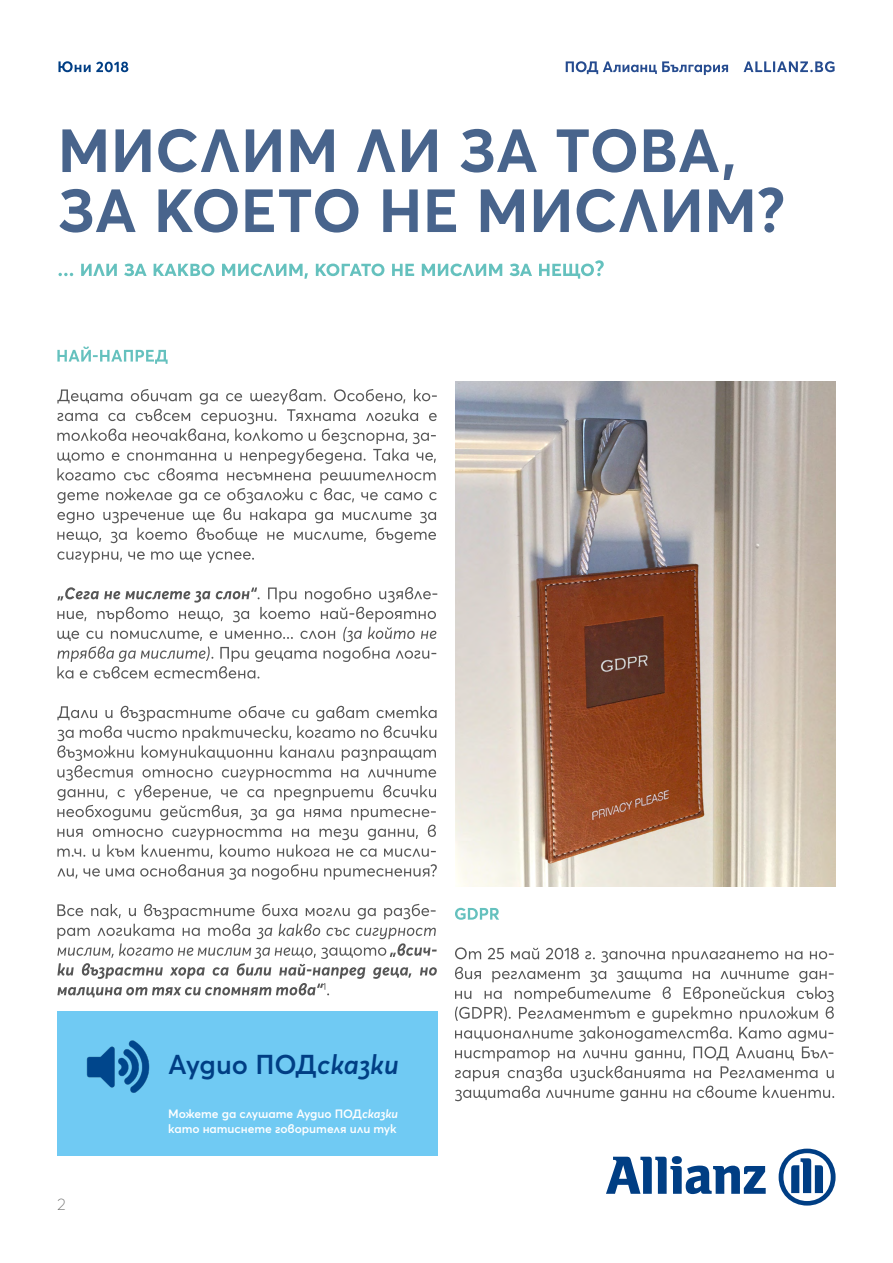
<style>
.page{position:relative;width:893px;height:1263px;background:#fff}
.page>*{position:absolute;margin:0;border:0;box-sizing:border-box;transform-origin:0 0}
.t1{font:600 27px "Averta PE";letter-spacing:-.01em;color:#003e84}
.t2{font:100 16.5px "Averta PE";color:#636362}
.t3{font:600 12px/14.4px "Averta PE";letter-spacing:-.005em;color:#fff}
.s1{font-style:italic}
</style>
<div class="page">
<svg style="left:59px;top:187px;width:724px;height:46px"></svg>
<svg style="left:62px;top:129px;width:672px;height:51px"></svg>
<svg style="left:58px;top:260px;width:546px;height:19px"></svg>
<svg style="left:57px;top:346px;width:111px;height:18px"></svg>
<svg style="left:57px;top:389px;width:380px;height:154px"></svg>
<svg style="left:57px;top:551px;width:197px;height:12px"></svg>
<svg style="left:57px;top:587px;width:380px;height:91px"></svg>
<svg style="left:57px;top:706px;width:380px;height:174px"></svg>
<svg style="left:57px;top:904px;width:380px;height:93px"></svg>
<svg style="left:455px;top:908px;width:44px;height:12px"></svg>
<svg style="left:455px;top:947px;width:379px;height:154px"></svg>
<img style="left:455px;top:381px;width:381px;height:506px">
<div style="left:57px;top:1011px;width:381px;height:144px;background:#70caf3"></div>
<img style="left:86px;top:1040px;width:64px;height:53px">
<svg style="left:606px;top:1156px;width:160px;height:38px"></svg>
<svg style="left:779px;top:1148px;width:57px;height:57px"></svg>
<svg style="left:58px;top:61px;width:70px;height:11px"></svg>
<svg style="left:566px;top:61px;width:269px;height:14px"></svg>
<h2 class="t2" style="left:57px;top:1192px;width:10px">2</h2>
<h1 class="t1" style="left:168px;top:1046px;width:232px">Аудио ПОД<span class="s1">сказки</span></h1>
<p class="t3" style="left:168px;top:1106px;width:231px">Можете да слушате Аудио ПОД<span class="s1">сказки </span>като натиснете говорителя или тук</p>
</div>
